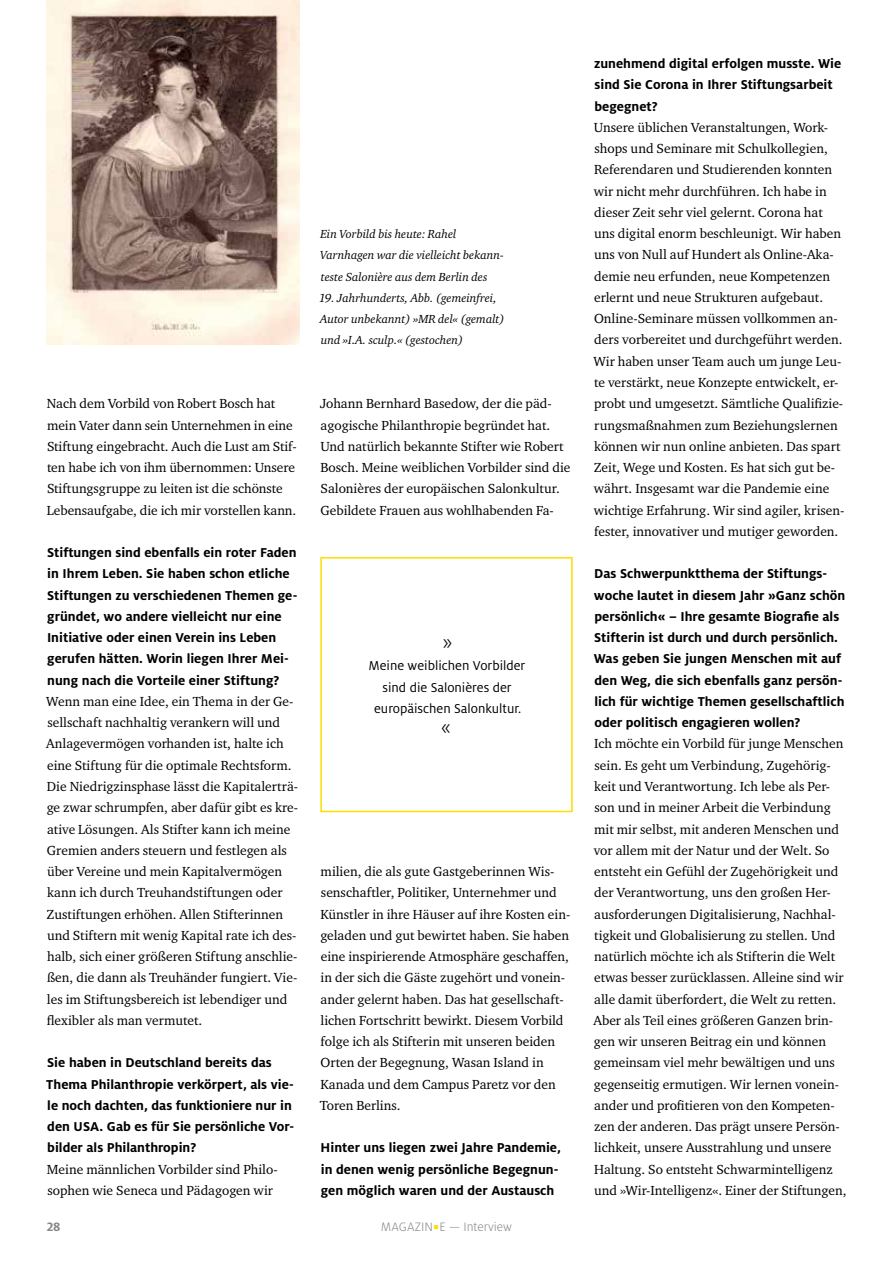
<style>
.page{position:relative;width:893px;height:1263px;background:#fff}
.page>*{position:absolute;margin:0;border:0;box-sizing:border-box;transform-origin:0 0}
.t1{font:300 22.5px "Milo OT";color:#000}
.t2{font:700 14.25px/21.3px "Milo OT";color:#000}
.t3{font:14.25px/21.3px "Milo OT";color:#000;text-align:center}
.t4{font:13.5px/21.3px "Charter ITC";color:#000}
.t5{font:300 13.5px "Milo OT";color:#878787}
.t6{font:700 13.5px "Milo OT";color:#878787}
.t7{font:italic 12px/21.3px "Charter ITC";color:#000}
.s1{color:#fd0}
</style>
<div class="page">
<div style="left:320px;top:557px;width:253px;height:255px;border:2px solid #fd0"></div>
<img style="left:47px;top:0;width:252px;height:344px">
<p class="t4" style="left:47px;top:393px;width:251px">Nach dem Vorbild von Robert Bosch hat mein Vater dann sein Unternehmen in eine Stiftung eingebracht. Auch die Lust am Stif&shy;ten habe ich von ihm übernommen: Unsere Stiftungsgruppe zu leiten ist die schönste Lebensaufgabe, die ich mir vorstellen kann.</p>
<p class="t2" style="left:47px;top:542px;width:252px">Stiftungen sind ebenfalls ein roter Faden in Ihrem Leben. Sie haben schon etliche Stiftungen zu verschiedenen Themen ge&shy;gründet, wo andere vielleicht nur eine Initiative oder einen Verein ins Leben gerufen hätten. Worin liegen Ihrer Mei&shy;nung nach die Vorteile einer Stiftung?</p>
<p class="t4" style="left:46px;top:690px;width:253px">Wenn man eine Idee, ein Thema in der Ge&shy;sellschaft nachhaltig verankern will und Anlagevermögen vorhanden ist, halte ich eine Stiftung für die optimale Rechtsform.<br>Die Niedrigzinsphase lässt die Kapitalerträ&shy;ge zwar schrumpfen, aber dafür gibt es kre&shy;ative Lösungen. Als Stifter kann ich meine Gremien anders steuern und festlegen als über Vereine und mein Kapitalvermögen kann ich durch Treuhandstiftungen oder Zustiftungen erhöhen. Allen Stifterinnen und Stiftern mit wenig Kapital rate ich des&shy;halb, sich einer größeren Stiftung anschlie&shy;ßen, die dann als Treuhänder fungiert. Vie&shy;les im Stiftungsbereich ist lebendiger und flexibler als man vermutet.</p>
<p class="t2" style="left:46px;top:1052px;width:249px">Sie haben in Deutschland bereits das Thema Philanthropie verkörpert, als vie&shy;le noch dachten, das funktioniere nur in den USA. Gab es für Sie persönliche Vor&shy;bilder als Philanthropin?</p>
<p class="t4" style="left:47px;top:1158px;width:232px">Meine männlichen Vorbilder sind Philo&shy;sophen wie Seneca und Pädagogen wir</p>
<p class="t7" style="left:320px;top:223px;width:185px">Ein Vorbild bis heute: Rahel<br>Varnhagen war die vielleicht bekann&shy;teste Salonière aus dem Berlin des</p>
<p class="t7" style="left:319px;top:287px;width:187px">19. Jahrhunderts, Abb. (gemeinfrei,<br>Autor unbekannt) »MR del« (gemalt) und »I.A. sculp.« (gestochen)</p>
<p class="t4" style="left:320px;top:393px;width:252px">Johann Bernhard Basedow, der die päd&shy;agogische Philanthropie begründet hat.<br>Und natürlich bekannte Stifter wie Robert Bosch. Meine weiblichen Vorbilder sind die Salonières der europäischen Salonkultur.<br>Gebildete Frauen aus wohlhabenden Fa-</p>
<h1 class="t1" style="left:443px;top:630px;width:12px">»</h1>
<p class="t3" style="left:368px;top:655px;width:159px">Meine weiblichen Vorbilder sind die Salonières der europäischen Salonkultur.</p>
<h1 class="t1" style="left:441px;top:715px;width:12px">«</h1>
<p class="t4" style="left:320px;top:860px;width:252px">milien, die als gute Gastgeberinnen Wis&shy;senschaftler, Politiker, Unternehmer und Künstler in ihre Häuser auf ihre Kosten ein&shy;geladen und gut bewirtet haben. Sie haben eine inspirierende Atmosphäre geschaffen, in der sich die Gäste zugehört und vonein&shy;ander gelernt haben. Das hat gesellschaft&shy;lichen Fortschritt bewirkt. Diesem Vorbild folge ich als Stifterin mit unseren beiden Orten der Begegnung, Wasan Island in Kanada und dem Campus Paretz vor den Toren Berlins.</p>
<p class="t2" style="left:321px;top:1137px;width:242px">Hinter uns liegen zwei Jahre Pandemie, in denen wenig persönliche Begegnun&shy;gen möglich waren und der Austausch</p>
<p class="t6" style="left:47px;top:1219px;width:15px">28</p>
<p class="t5" style="left:381px;top:1219px;width:133px">MAGAZIN<span class="s1">▪</span>E — Interview</p>
<p class="t2" style="left:594px;top:53px;width:249px">zunehmend digital erfolgen musste. Wie sind Sie Corona in Ihrer Stiftungsarbeit begegnet?</p>
<p class="t4" style="left:593px;top:116px;width:252px">Unsere üblichen Veranstaltungen, Work&shy;shops und Seminare mit Schulkollegien, Referendaren und Studierenden konnten wir nicht mehr durchführen. Ich habe in dieser Zeit sehr viel gelernt. Corona hat uns digital enorm beschleunigt. Wir haben uns von Null auf Hundert als Online-Aka&shy;demie neu erfunden, neue Kompetenzen erlernt und neue Strukturen aufgebaut.<br>Online-Seminare müssen vollkommen an&shy;ders vorbereitet und durchgeführt werden.<br>Wir haben unser Team auch um junge Leu&shy;te verstärkt, neue Konzepte entwickelt, er&shy;probt und umgesetzt. Sämtliche Qualifizie&shy;rungsmaßnahmen zum Beziehungslernen können wir nun online anbieten. Das spart Zeit, Wege und Kosten. Es hat sich gut be&shy;währt. Insgesamt war die Pandemie eine wichtige Erfahrung. Wir sind agiler, krisen&shy;fester, innovativer und mutiger geworden.</p>
<p class="t2" style="left:594px;top:563px;width:253px">Das Schwerpunktthema der Stiftungs&shy;woche lautet in diesem Jahr »Ganz schön persönlich« – Ihre gesamte Biografie als Stifterin ist durch und durch persönlich.<br>Was geben Sie jungen Menschen mit auf den Weg, die sich ebenfalls ganz persön&shy;lich für wichtige Themen gesellschaftlich oder politisch engagieren wollen?</p>
<p class="t4" style="left:593px;top:733px;width:255px">Ich möchte ein Vorbild für junge Menschen sein. Es geht um Verbindung, Zugehörig&shy;keit und Verantwortung. Ich lebe als Per&shy;son und in meiner Arbeit die Verbindung mit mir selbst, mit anderen Menschen und vor allem mit der Natur und der Welt. So entsteht ein Gefühl der Zugehörigkeit und der Verantwortung, uns den großen Her&shy;ausforderungen Digitalisierung, Nachhal&shy;tigkeit und Globalisierung zu stellen. Und natürlich möchte ich als Stifterin die Welt etwas besser zurücklassen. Alleine sind wir alle damit überfordert, die Welt zu retten.<br>Aber als Teil eines größeren Ganzen brin&shy;gen wir unseren Beitrag ein und können gemeinsam viel mehr bewältigen und uns gegenseitig ermutigen. Wir lernen vonein&shy;ander und profitieren von den Kompeten&shy;zen der anderen. Das prägt unsere Persön&shy;lichkeit, unsere Ausstrahlung und unsere Haltung. So entsteht Schwarmintelligenz und »Wir-Intelligenz«. Einer der Stiftungen,</p>
</div>
